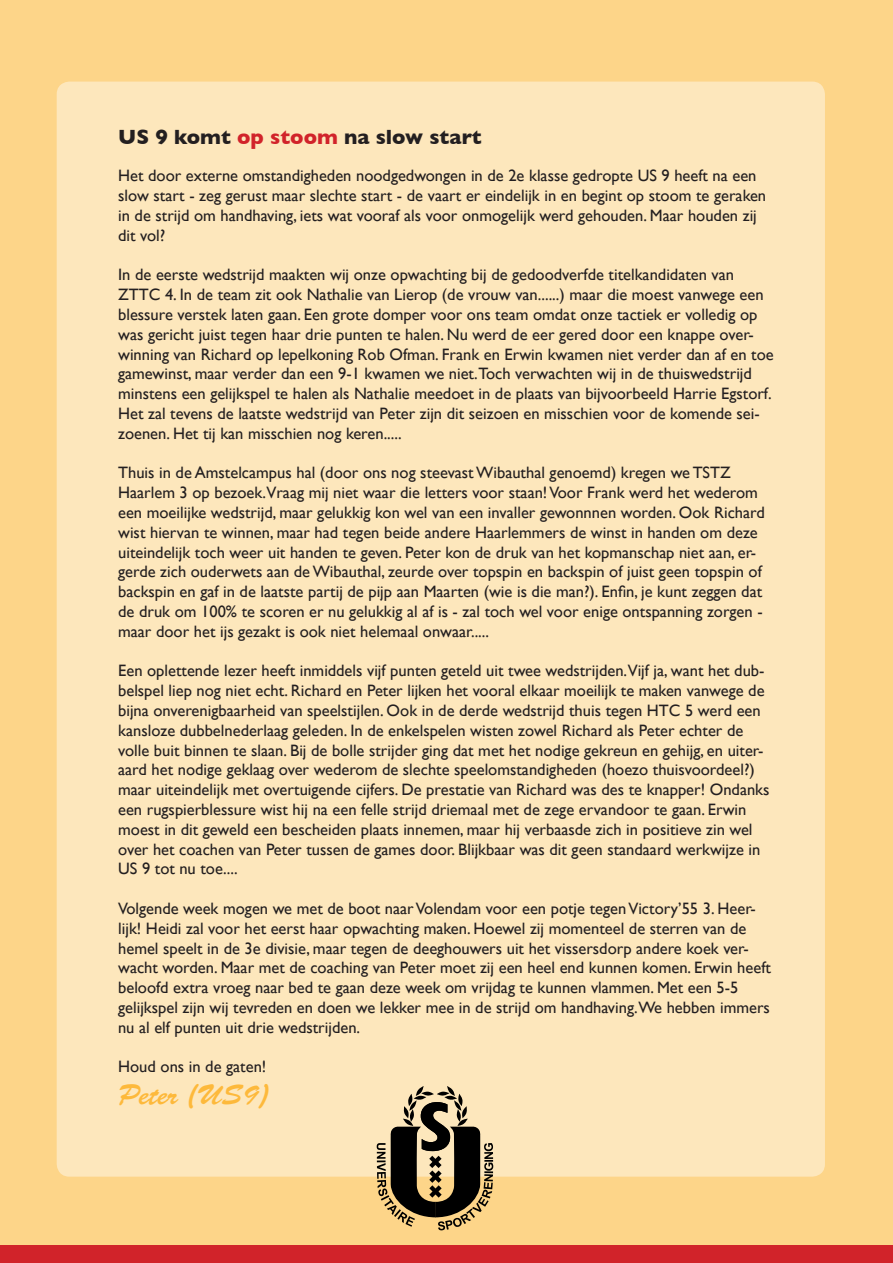
<style>
.page{position:relative;width:893px;height:1263px;background:#fdd589}
.page>*{position:absolute;margin:0;border:0;box-sizing:border-box;transform-origin:0 0}
.t1{font:28.5px "Brush Script Std";color:#fdb93b}
.t2{font:700 21px "Gill Sans";color:#231f20}
.t3{font:16.5px/19.8px "Gill Sans";color:#231f20}
.s1{color:#d1232a}
</style>
<div class="page">
<div style="left:57px;top:82px;width:768px;height:1094px;background:#fde7bc;border-radius:13px"></div>
<div style="left:0;top:1246px;width:893px;height:17px;background:#d1232a"></div>
<svg style="left:377px;top:1086px;width:116px;height:144px"></svg>
<p class="t2" style="left:118px;top:124px;width:365px">US 9 komt <span class="s1">op stoom</span> na slow start</p>
<p class="t3" style="left:118px;top:166px;width:649px">Het door externe omstandigheden noodgedwongen in de 2e klasse gedropte US 9 heeft na een slow start - zeg gerust maar slechte start - de vaart er eindelijk in en begint op stoom te geraken in de strijd om handhaving, iets wat vooraf als voor onmogelijk werd gehouden. Maar houden zij dit vol?</p>
<p class="t3" style="left:118px;top:265px;width:657px">In de eerste wedstrijd maakten wij onze opwachting bij de gedoodverfde titelkandidaten van ZTTC 4. In de team zit ook Nathalie van Lierop (de vrouw van......) maar die moest vanwege een blessure verstek laten gaan. Een grote domper voor ons team omdat onze tactiek er volledig op was gericht juist tegen haar drie punten te halen. Nu werd de eer gered door een knappe over&shy;winning van Richard op lepelkoning Rob Ofman. Frank en Erwin kwamen niet verder dan af en toe gamewinst, maar verder dan een 9-1 kwamen we niet.Toch verwachten wij in de thuiswedstrijd minstens een gelijkspel te halen als Nathalie meedoet in de plaats van bijvoorbeeld Harrie Egstorf.<br>Het zal tevens de laatste wedstrijd van Peter zijn dit seizoen en misschien voor de komende sei&shy;zoenen. Het tij kan misschien nog keren.....</p>
<p class="t3" style="left:118px;top:463px;width:648px">Thuis in de Amstelcampus hal (door ons nog steevast Wibauthal genoemd) kregen we TSTZ Haarlem 3 op bezoek.Vraag mij niet waar die letters voor staan! Voor Frank werd het wederom een moeilijke wedstrijd, maar gelukkig kon wel van een invaller gewonnnen worden. Ook Richard wist hiervan te winnen, maar had tegen beide andere Haarlemmers de winst in handen om deze uiteindelijk toch weer uit handen te geven. Peter kon de druk van het kopmanschap niet aan, er&shy;gerde zich ouderwets aan de Wibauthal, zeurde over topspin en backspin of juist geen topspin of backspin en gaf in de laatste partij de pijp aan Maarten (wie is die man?). Enfin, je kunt zeggen dat de druk om 100% te scoren er nu gelukkig al af is - zal toch wel voor enige ontspanning zorgen - maar door het ijs gezakt is ook niet helemaal onwaar.....</p>
<p class="t3" style="left:118px;top:661px;width:653px">Een oplettende lezer heeft inmiddels vijf punten geteld uit twee wedstrijden.Vijf ja, want het dub&shy;belspel liep nog niet echt. Richard en Peter lijken het vooral elkaar moeilijk te maken vanwege de bijna onverenigbaarheid van speelstijlen. Ook in de derde wedstrijd thuis tegen HTC 5 werd een kansloze dubbelnederlaag geleden. In de enkelspelen wisten zowel Richard als Peter echter de volle buit binnen te slaan. Bij de bolle strijder ging dat met het nodige gekreun en gehijg, en uiter&shy;aard het nodige geklaag over wederom de slechte speelomstandigheden (hoezo thuisvoordeel?) maar uiteindelijk met overtuigende cijfers. De prestatie van Richard was des te knapper! Ondanks een rugspierblessure wist hij na een felle strijd driemaal met de zege ervandoor te gaan. Erwin moest in dit geweld een bescheiden plaats innemen, maar hij verbaasde zich in positieve zin wel over het coachen van Peter tussen de games door. Blijkbaar was dit geen standaard werkwijze in US 9 tot nu toe....</p>
<p class="t3" style="left:118px;top:898px;width:654px">Volgende week mogen we met de boot naar Volendam voor een potje tegen Victory’55 3. Heer&shy;lijk! Heidi zal voor het eerst haar opwachting maken. Hoewel zij momenteel de sterren van de hemel speelt in de 3e divisie, maar tegen de deeghouwers uit het vissersdorp andere koek ver&shy;wacht worden. Maar met de coaching van Peter moet zij een heel end kunnen komen. Erwin heeft beloofd extra vroeg naar bed te gaan deze week om vrijdag te kunnen vlammen. Met een 5-5 gelijkspel zijn wij tevreden en doen we lekker mee in de strijd om handhaving.We hebben immers nu al elf punten uit drie wedstrijden.</p>
<p class="t3" style="left:118px;top:1057px;width:150px">Houd ons in de gaten!</p>
<p class="t1" style="left:118px;top:1078px;width:151px">Peter (US9)</p>
</div>
